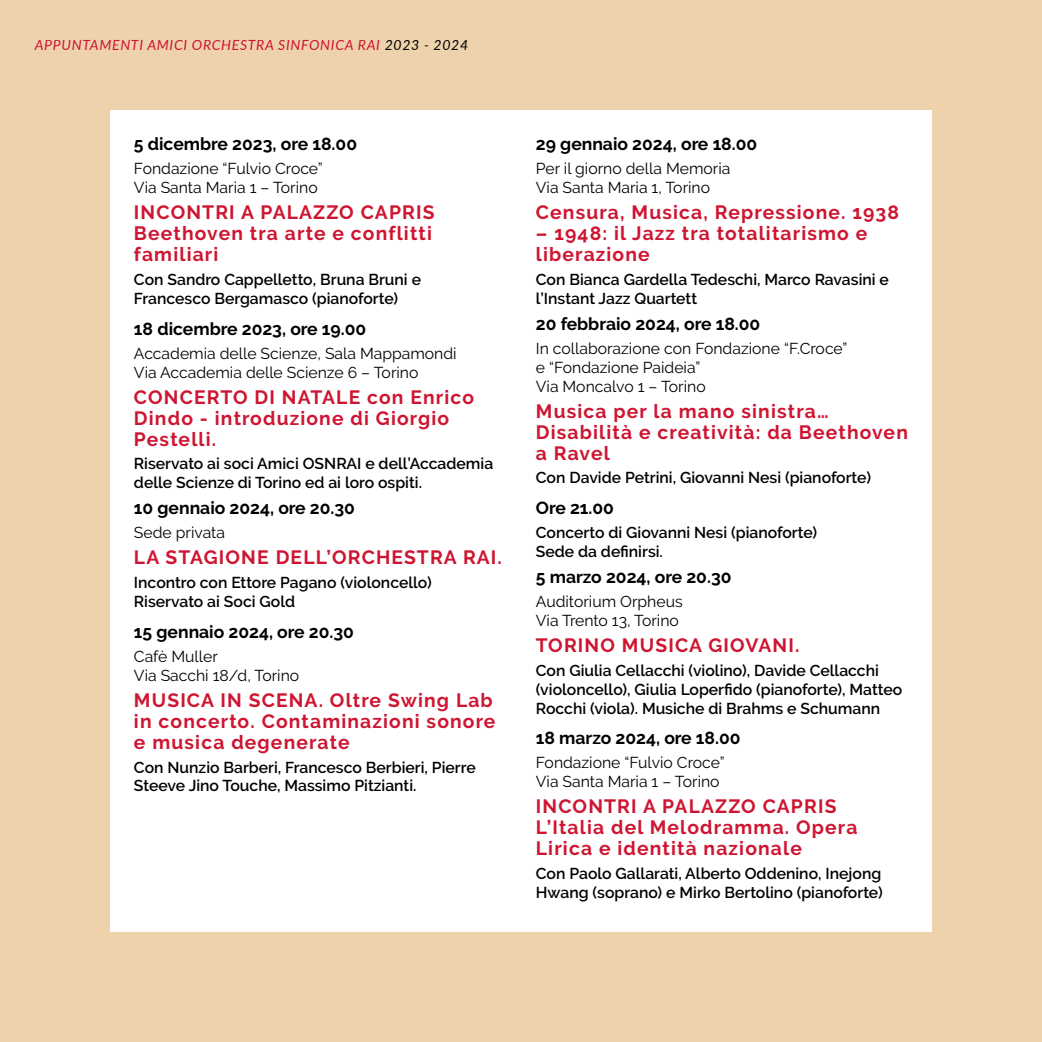
<style>
.page{position:relative;width:1042px;height:1042px;background:#fff}
.page>*{position:absolute;margin:0;border:0;box-sizing:border-box;transform-origin:0 0}
.t1{font:700 19.25px/21px "Raleway";letter-spacing:.06em;color:#ce1531}
.t2{font:700 17.5px "Raleway";color:#000}
.t3{font:600 15.75px/18.9px "Raleway";color:#000}
.t4{font:15.75px/18.9px "Raleway";color:#000}
.t5{font:italic 14px "Lato";letter-spacing:.05em;color:#ce1531}
.s1{color:#000}
</style>
<div class="page">
<div style="left:0;top:0;width:1041px;height:1042px;background:#eed2ac"></div>
<div style="left:110px;top:110px;width:822px;height:822px;background:#fff"></div>
<p class="t5" style="left:35px;top:35px;width:435px">APPUNTAMENTI AMICI ORCHESTRA SINFONICA RAI <span class="s1">2023 - 2024</span></p>
<p class="t2" style="left:134px;top:134px;width:225px">5 dicembre 2023, ore 18.00</p>
<p class="t4" style="left:134px;top:159px;width:190px">Fondazione “Fulvio Croce”<br>Via Santa Maria 1 – Torino</p>
<p class="t1" style="left:134px;top:202px;width:302px">INCONTRI A PALAZZO CAPRIS<br>Beethoven tra arte e conflitti familiari</p>
<p class="t3" style="left:134px;top:270px;width:289px">Con Sandro Cappelletto, Bruna Bruni e<br>Francesco Bergamasco (pianoforte)</p>
<p class="t2" style="left:134px;top:319px;width:234px">18 dicembre 2023, ore 19.00</p>
<p class="t4" style="left:134px;top:344px;width:324px">Accademia delle Scienze, Sala Mappamondi<br>Via Accademia delle Scienze 6 – Torino</p>
<p class="t1" style="left:134px;top:386px;width:342px">CONCERTO DI NATALE con Enrico<br>Dindo - introduzione di Giorgio<br>Pestelli.</p>
<p class="t3" style="left:134px;top:454px;width:361px">Riservato ai soci Amici OSNRAI e dell’Accademia delle Scienze di Torino ed ai loro ospiti.</p>
<p class="t2" style="left:134px;top:498px;width:223px">10 gennaio 2024, ore 20.30</p>
<p class="t4" style="left:134px;top:523px;width:93px">Sede privata</p>
<p class="t1" style="left:134px;top:547px;width:369px">LA STAGIONE DELL’ORCHESTRA RAI.</p>
<p class="t3" style="left:134px;top:573px;width:299px">Incontro con Ettore Pagano (violoncello)<br>Riservato ai Soci Gold</p>
<p class="t2" style="left:134px;top:622px;width:221px">15 gennaio 2024, ore 20.30</p>
<p class="t4" style="left:134px;top:647px;width:167px">Cafè Muller<br>Via Sacchi 18/d, Torino</p>
<p class="t1" style="left:134px;top:689px;width:363px">MUSICA IN SCENA. Oltre Swing Lab in concerto. Contaminazioni sonore e musica degenerate</p>
<p class="t3" style="left:134px;top:757px;width:343px">Con Nunzio Barberi, Francesco Berbieri, Pierre<br>Steeve Jino Touche, Massimo Pitzianti.</p>
<p class="t2" style="left:536px;top:134px;width:223px">29 gennaio 2024, ore 18.00</p>
<p class="t4" style="left:536px;top:159px;width:196px">Per il giorno della Memoria<br>Via Santa Maria 1, Torino</p>
<p class="t1" style="left:536px;top:202px;width:365px">Censura, Musica, Repressione. 1938</p>
<p class="t1" style="left:536px;top:223px;width:333px">– 1948: il Jazz tra totalitarismo e liberazione</p>
<p class="t3" style="left:536px;top:270px;width:355px">Con Bianca Gardella Tedeschi, Marco Ravasini e l’Instant Jazz Quartett</p>
<p class="t2" style="left:536px;top:314px;width:226px">20 febbraio 2024, ore 18.00</p>
<p class="t4" style="left:536px;top:339px;width:313px">In collaborazione con Fondazione “F.Croce” e “Fondazione Paideia”<br>Via Moncalvo 1 – Torino</p>
<p class="t1" style="left:536px;top:400px;width:373px">Musica per la mano sinistra…<br>Disabilità e creatività: da Beethoven a Ravel</p>
<p class="t3" style="left:536px;top:468px;width:337px">Con Davide Petrini, Giovanni Nesi (pianoforte)</p>
<p class="t2" style="left:536px;top:498px;width:80px">Ore 21.00</p>
<p class="t3" style="left:536px;top:523px;width:283px">Concerto di Giovanni Nesi (pianoforte)<br>Sede da definirsi.</p>
<p class="t2" style="left:536px;top:567px;width:197px">5 marzo 2024, ore 20.30</p>
<p class="t4" style="left:536px;top:592px;width:148px">Auditorium Orpheus<br>Via Trento 13, Torino</p>
<p class="t1" style="left:536px;top:634px;width:265px">TORINO MUSICA GIOVANI.</p>
<p class="t3" style="left:536px;top:661px;width:368px">Con Giulia Cellacchi (violino), Davide Cellacchi (violoncello), Giulia Loperfido (pianoforte), Matteo<br>Rocchi (viola). Musiche di Brahms e Schumann</p>
<p class="t2" style="left:536px;top:728px;width:206px">18 marzo 2024, ore 18.00</p>
<p class="t4" style="left:536px;top:753px;width:190px">Fondazione “Fulvio Croce”<br>Via Santa Maria 1 – Torino</p>
<p class="t1" style="left:536px;top:796px;width:323px">INCONTRI A PALAZZO CAPRIS<br>L’Italia del Melodramma. Opera<br>Lirica e identità nazionale</p>
<p class="t3" style="left:536px;top:864px;width:348px">Con Paolo Gallarati, Alberto Oddenino, Inejong<br>Hwang (soprano) e Mirko Bertolino (pianoforte)</p>
</div>
